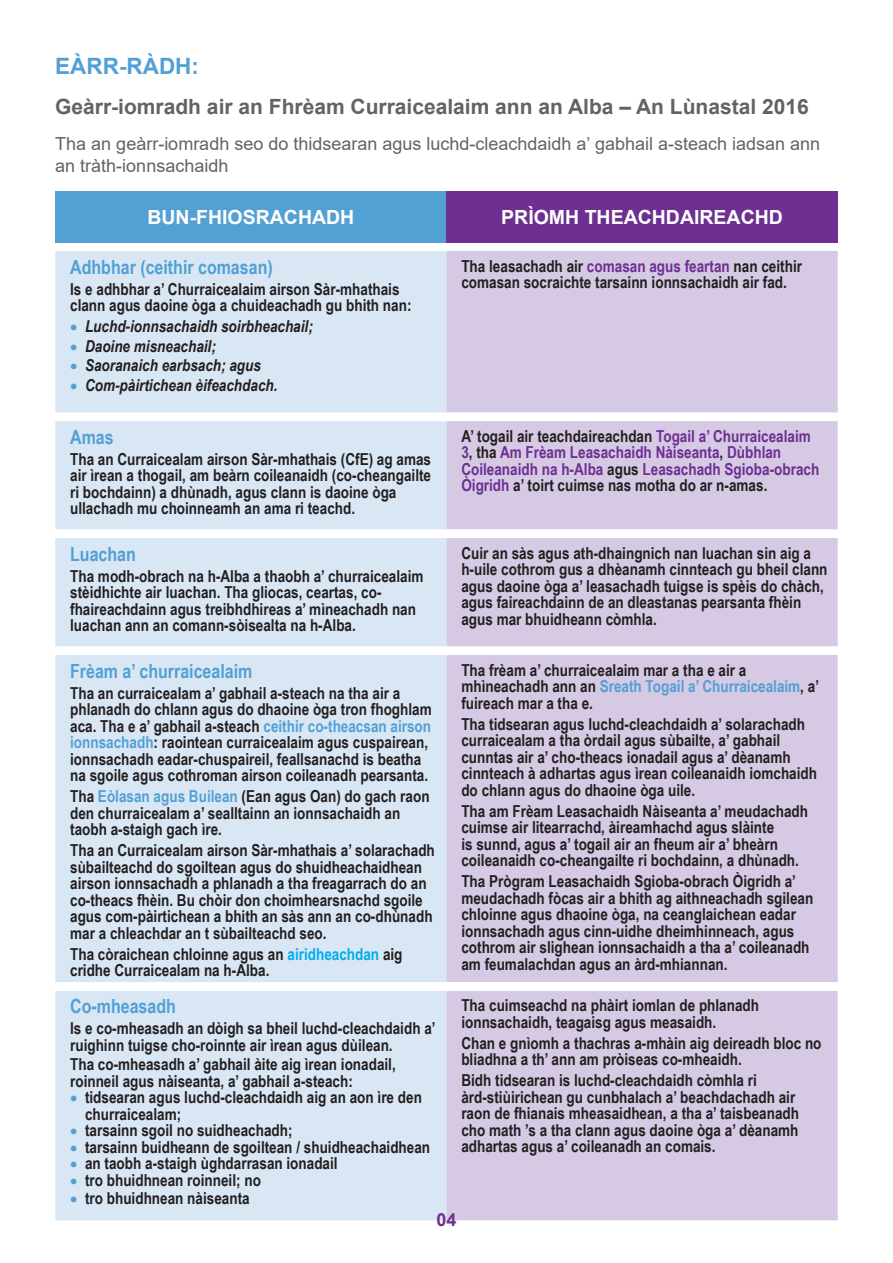
<style>
.page{position:relative;width:893px;height:1263px;background:#fff}
.page>*{position:absolute;margin:0;border:0;box-sizing:border-box;transform-origin:0 0}
.Blue_Heading{font:700 22.5px "Arial";color:#52a0d4}
.t1{font:700 21px "Arial";color:#636366}
.Table_sub_heading{font:700 19.5px "Arial Narrow";color:#52a0d4}
.White_Heading{font:700 19.5px "Arial";color:#fff}
.Table_bullets{font:700 19.5px "Arial Narrow";color:#52a0d4}
.t2{font:18px/21.6px "Arial";color:#636366}
.t3{font:700 18px "Arial";color:#6d2f92}
.Table_bullets-2{font:700 16.5px/16.5px "Arial Narrow";color:#231f20}
.Table_bullets-3{font:700 16.5px/16.5px "Arial Narrow";color:#6d2f92}
.Table_bullets-4{font:italic 700 16.5px "Arial Narrow";color:#231f20}
.s1{color:#52a0d4}
.s2{color:#6d2f92}
.s3{color:#00aeef}
.s4{color:#231f20}
</style>
<div class="page">
<div style="left:55px;top:191px;width:391px;height:51px;background:#52a0d4"></div>
<div style="left:446px;top:191px;width:392px;height:51px;background:#6d2f92"></div>
<div style="left:55px;top:251px;width:391px;height:969px;background:#d9e7f4"></div>
<div style="left:446px;top:251px;width:392px;height:969px;background:#d5c9e3"></div>
<svg style="left:55px;top:413px;width:783px;height:578px;background:#d9daec"></svg>
<p class="Blue_Heading" style="left:55px;top:50px;width:145px">EÀRR-RÀDH:</p>
<p class="t1" style="left:55px;top:92px;width:755px">Geàrr-iomradh air an Fhrèam Curraicealaim ann an Alba – An Lùnastal 2016</p>
<p class="t2" style="left:55px;top:133px;width:766px">Tha an geàrr-iomradh seo do thidsearan agus luchd-cleachdaidh a’ gabhail a-steach iadsan ann an tràth-ionnsachaidh</p>
<p class="White_Heading" style="left:147px;top:203px;width:208px">BUN-FHIOSRACHADH</p>
<p class="White_Heading" style="left:501px;top:203px;width:283px">PRÌOMH THEACHDAIREACHD</p>
<p class="Table_bullets" style="left:70px;top:252px;width:204px">Adhbhar (ceithir comasan)</p>
<p class="Table_bullets-2" style="left:70px;top:280px;width:343px">Is e adhbhar a’ Churraicealaim airson Sàr-mhathais clann agus daoine òga a chuideachadh gu bhith nan:</p>
<p class="Table_bullets-4" style="left:70px;top:314px;width:244px"><span class="s1">•</span> Luchd-ionnsachaidh soirbheachail;</p>
<p class="Table_bullets-4" style="left:70px;top:333px;width:147px"><span class="s1">•</span> Daoine misneachail;</p>
<p class="Table_bullets-4" style="left:70px;top:353px;width:192px"><span class="s1">•</span> Saoranaich earbsach; agus</p>
<p class="Table_bullets-4" style="left:70px;top:372px;width:209px"><span class="s1">•</span> Com-pàirtichean èifeachdach.</p>
<p class="Table_bullets-2" style="left:461px;top:257px;width:342px">Tha leasachadh air <span class="s2">comasan agus feartan</span> nan ceithir comasan socraichte tarsainn ionnsachaidh air fad.</p>
<p class="Table_sub_heading" style="left:70px;top:422px;width:45px">Amas</p>
<p class="Table_bullets-2" style="left:70px;top:450px;width:362px">Tha an Curraicealam airson Sàr-mhathais (CfE) ag amas air ìrean a thogail, am beàrn coileanaidh (co-cheangailte ri bochdainn) a dhùnadh, agus clann is daoine òga ullachadh mu choinneamh an ama ri teachd.</p>
<p class="Table_sub_heading" style="left:70px;top:539px;width:67px">Luachan</p>
<p class="Table_bullets-2" style="left:70px;top:567px;width:355px">Tha modh-obrach na h-Alba a thaobh a’ churraicealaim stèidhichte air luachan. Tha gliocas, ceartas, co&shy;fhaireachdainn agus treibhdhireas a’ mìneachadh nan luachan ann an comann-sòisealta na h-Alba.</p>
<p class="Table_sub_heading" style="left:70px;top:656px;width:184px">Frèam a’ churraicealaim</p>
<p class="Table_bullets-2" style="left:70px;top:684px;width:363px">Tha an curraicealam a’ gabhail a-steach na tha air a phlanadh do chlann agus do dhaoine òga tron fhoghlam aca. Tha e a’ gabhail a-steach <span class="s1">ceithir co-theacsan airson ionnsachadh</span>: raointean curraicealaim agus cuspairean, ionnsachadh eadar-chuspaireil, feallsanachd is beatha na sgoile agus cothroman airson coileanadh pearsanta.</p>
<p class="Table_bullets-2" style="left:70px;top:787px;width:361px">Tha <span class="s1">Eòlasan agus Builean</span> (Ean agus Oan) do gach raon den churraicealam a’ sealltainn an ionnsachaidh an taobh a-staigh gach ìre.</p>
<p class="Table_bullets-2" style="left:70px;top:841px;width:366px">Tha an Curraicealam airson Sàr-mhathais a’ solarachadh sùbailteachd do sgoiltean agus do shuidheachaidhean airson ionnsachadh a phlanadh a tha freagarrach do an co-theacs fhèin. Bu chòir don choimhearsnachd sgoile agus com-pàirtichean a bhith an sàs ann an co-dhùnadh mar a chleachdar an t sùbailteachd seo.</p>
<p class="Table_bullets-2" style="left:70px;top:945px;width:334px">Tha còraichean chloinne agus an <span class="s3">airidheachdan</span> aig cridhe Curraicealam na h-Alba.</p>
<p class="Table_sub_heading" style="left:70px;top:992px;width:107px">Co-mheasadh</p>
<p class="Table_bullets-2" style="left:70px;top:1019px;width:367px">Is e co-mheasadh an dòigh sa bheil luchd-cleachdaidh a’ ruighinn tuigse cho-roinnte air ìrean agus dùilean.</p>
<p class="Table_bullets-2" style="left:70px;top:1055px;width:327px">Tha co-mheasadh a’ gabhail àite aig ìrean ionadail, roinneil agus nàiseanta, a’ gabhail a-steach:</p>
<p class="Table_bullets-2" style="left:85px;top:1088px;width:338px;text-indent:-15px"><span class="s1">•</span> tidsearan agus luchd-cleachdaidh aig an aon ìre den churraicealam;</p>
<p class="Table_bullets-2" style="left:70px;top:1121px;width:224px"><span class="s1">•</span> tarsainn sgoil no suidheachadh;</p>
<p class="Table_bullets-2" style="left:70px;top:1138px;width:362px"><span class="s1">•</span> tarsainn buidheann de sgoiltean / shuidheachaidhean</p>
<p class="Table_bullets-2" style="left:70px;top:1154px;width:269px"><span class="s1">•</span> an taobh a-staigh ùghdarrasan ionadail</p>
<p class="Table_bullets-2" style="left:70px;top:1171px;width:192px"><span class="s1">•</span> tro bhuidhnean roinneil; no</p>
<p class="Table_bullets-2" style="left:70px;top:1189px;width:181px"><span class="s1">•</span> tro bhuidhnean nàiseanta</p>
<p class="Table_bullets-3" style="left:461px;top:427px;width:359px"><span class="s4">A’ togail air teachdaireachdan</span> Togail a’ Churraicealaim 3<span class="s4">, tha</span> Am Frèam Leasachaidh Nàiseanta<span class="s4">,</span> Dùbhlan Coileanaidh na h-Alba <span class="s4">agus</span> Leasachadh Sgioba-obrach Òigridh <span class="s4">a’ toirt cuimse nas motha do ar n-amas.</span></p>
<p class="Table_bullets-2" style="left:461px;top:544px;width:368px">Cuir an sàs agus ath-dhaingnich nan luachan sin aig a h-uile cothrom gus a dhèanamh cinnteach gu bheil clann agus daoine òga a’ leasachadh tuigse is spèis do chàch, agus faireachdainn de an dleastanas pearsanta fhèin agus mar bhuidheann còmhla.</p>
<p class="Table_bullets-2" style="left:461px;top:661px;width:359px">Tha frèam a’ churraicealaim mar a tha e air a mhìneachadh ann an <span class="s1">Sreath Togail a’ Churraicealaim</span>, a’ fuireach mar a tha e.</p>
<p class="Table_bullets-2" style="left:461px;top:715px;width:357px">Tha tidsearan agus luchd-cleachdaidh a’ solarachadh curraicealam a tha òrdail agus sùbailte, a’ gabhail cunntas air a’ cho-theacs ionadail agus a’ dèanamh cinnteach à adhartas agus ìrean coileanaidh iomchaidh do chlann agus do dhaoine òga uile.</p>
<p class="Table_bullets-2" style="left:461px;top:802px;width:348px">Tha am Frèam Leasachaidh Nàiseanta a’ meudachadh cuimse air litearrachd, àireamhachd agus slàinte<br>is sunnd, agus a’ togail air an fheum air a’ bheàrn coileanaidh co-cheangailte ri bochdainn, a dhùnadh.</p>
<p class="Table_bullets-2" style="left:461px;top:872px;width:353px">Tha Prògram Leasachaidh Sgioba-obrach Òigridh a’ meudachadh fòcas air a bhith ag aithneachadh sgilean chloinne agus dhaoine òga, na ceanglaichean eadar ionnsachadh agus cinn-uidhe dheimhinneach, agus cothrom air slighean ionnsachaidh a tha a’ coileanadh am feumalachdan agus an àrd-mhiannan.</p>
<p class="Table_bullets-2" style="left:461px;top:996px;width:299px">Tha cuimseachd na phàirt iomlan de phlanadh ionnsachaidh, teagaisg agus measaidh.</p>
<p class="Table_bullets-2" style="left:461px;top:1034px;width:362px">Chan e gnìomh a thachras a-mhàin aig deireadh bloc no bliadhna a th’ ann am pròiseas co-mheaidh.</p>
<p class="Table_bullets-2" style="left:461px;top:1071px;width:339px">Bidh tidsearan is luchd-cleachdaidh còmhla ri àrd-stiùirichean gu cunbhalach a’ beachdachadh air raon de fhianais mheasaidhean, a tha a’ taisbeanadh cho math ’s a tha clann agus daoine òga a’ dèanamh adhartas agus a’ coileanadh an comais.</p>
<p class="t3" style="left:436px;top:1207px;width:22px">04</p>
</div>
